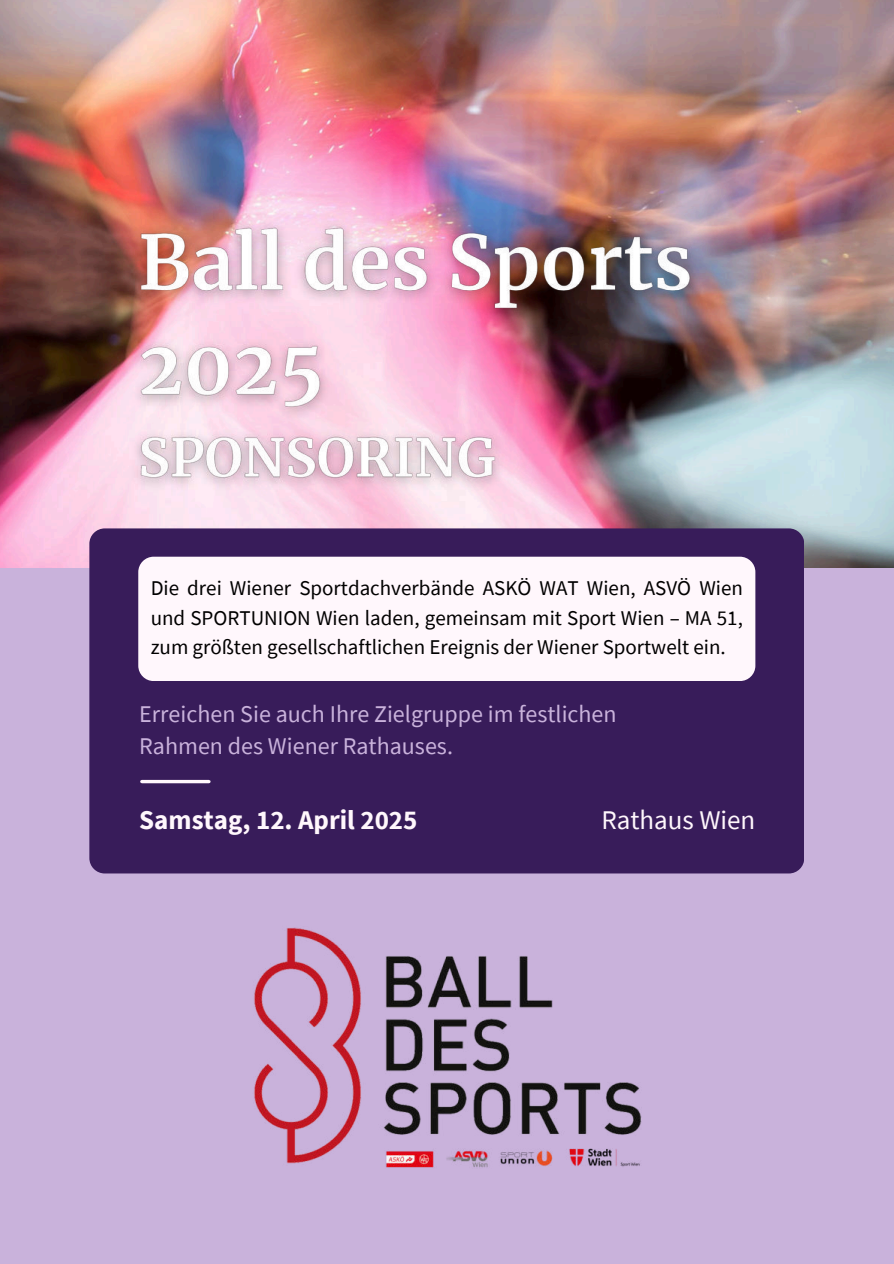
<style>
.page{position:relative;width:894px;height:1264px;background:#fff}
.page>*{position:absolute;margin:0;border:0;box-sizing:border-box;transform-origin:0 0}
.t1{font:700 27px "Source Sans Pro";color:#fff7fc}
.t2{font:27px "Source Sans Pro";color:#fff7fc}
.t3{font:24px/32.7px "Source Sans Pro";color:#c9b2db}
.t4{font:21px/29.2px "Source Sans Pro";color:#000;text-align:justify}
</style>
<div class="page">
<div style="left:0;top:0;width:893px;height:1263px;background:#c9b2db"></div>
<img style="left:0;top:0;width:893px;height:567px">
<div style="left:89px;top:528px;width:714px;height:345px;background:#381c5a;border-radius:15px"></div>
<hr style="left:142px;top:780px;width:67px;height:3px;background:#fff7fc">
<div style="left:138px;top:556px;width:617px;height:125px;background:#fff7fc;border-radius:15px"></div>
<img style="left:254px;top:927px;width:387px;height:241px">
<img style="left:122px;top:211px;width:589px;height:288px">
<p class="t4" style="left:151px;top:573px;width:593px">Die drei Wiener Sportdachverbände ASKÖ WAT Wien, ASVÖ Wien und SPORTUNION Wien laden, gemeinsam mit Sport Wien – MA 51, zum größten gesellschaftlichen Ereignis der Wiener Sportwelt ein.</p>
<p class="t3" style="left:139px;top:697px;width:479px">Erreichen Sie auch Ihre Zielgruppe im festlichen<br>Rahmen des Wiener Rathauses.</p>
<p class="t1" style="left:139px;top:801px;width:279px">Samstag, 12. April 2025</p>
<p class="t2" style="left:601px;top:802px;width:155px">Rathaus Wien</p>
</div>
